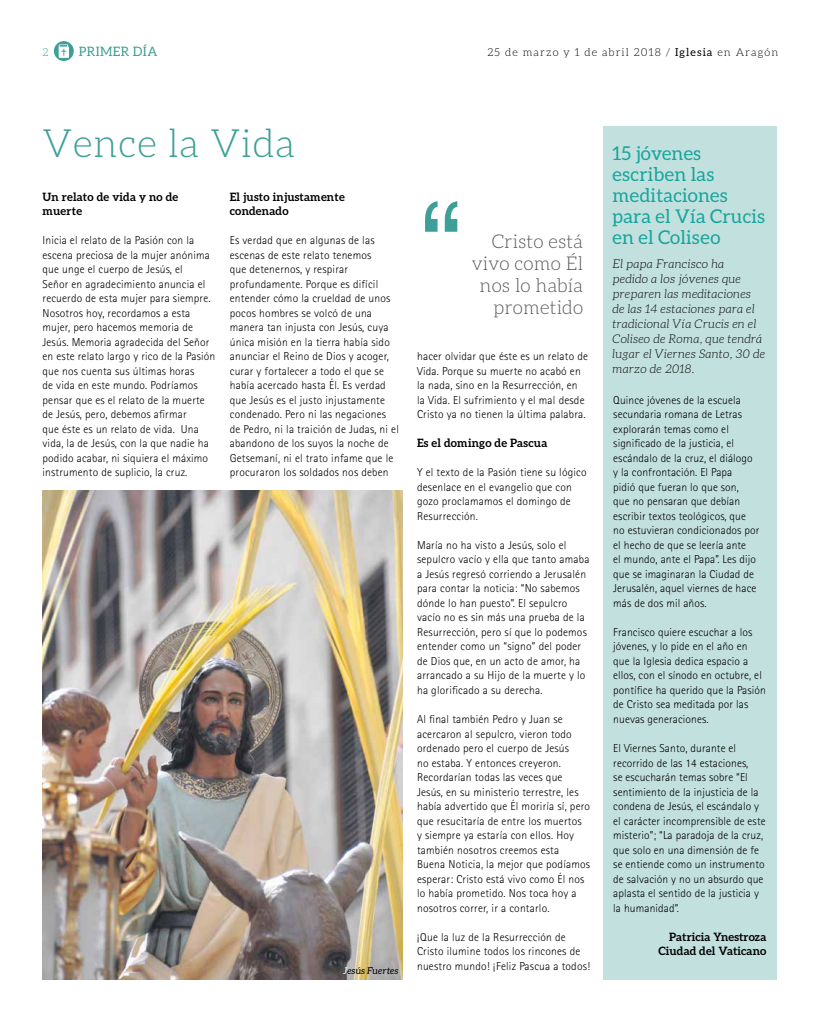
<style>
.page{position:relative;width:820px;height:1021px;background:#fff}
.page>*{position:absolute;margin:0;border:0;box-sizing:border-box;transform-origin:0 0}
.t1{font:120px "Helvetica";color:#3d9f97}
.t2{font:300 39px "Aleo";letter-spacing:.02em;color:#3d9f97}
.t3{font:19px/21px "Aleo";letter-spacing:.01em;color:#17a59d}
.t4{font:300 19px/22px "Aleo";letter-spacing:.01em;color:#58595b;text-align:right}
.t5{font:13px "Aleo";letter-spacing:.025em;color:#3d9f97}
.t6{font:italic 300 12px/15px "Aleo";letter-spacing:.025em;color:#000}
.t7{font:300 11.5px/14.5px "Rotis Sans Serif";letter-spacing:.015em;color:#000}
.t8{font:700 11.5px/14.5px "Aleo";letter-spacing:.015em;color:#000}
.t9{font:300 11px "Aleo";letter-spacing:.1em;color:#000}
.t10{font:300 11px "Aleo";color:#3d9f97}
.t11{font:italic 9.5px "Aleo";letter-spacing:.01em;color:#000}
.s1{font-weight:400}
.s2{color:#fff}
</style>
<div class="page">
<svg style="left:54px;top:41px;width:20px;height:20px"></svg>
<img style="left:43px;top:491px;width:360px;height:488px">
<div style="left:603px;top:127px;width:173px;height:852px;background:#c2e1de"></div>
<p class="t10" style="left:43px;top:46px;width:7px">2</p>
<p class="t5" style="left:79px;top:44px;width:80px">PRIMER DÍA</p>
<p class="t9" style="left:487px;top:46px;width:292px">25 de marzo y 1 de abril 2018 / <span class="s1">Iglesia</span> en Aragón</p>
<h2 class="t2" style="left:43px;top:122px;width:254px">Vence la Vida</h2>
<p class="t8" style="left:43px;top:189px;width:137px">Un relato de vida y no de muerte</p>
<p class="t7" style="left:43px;top:233px;width:174px">Inicia el relato de la Pasión con la escena preciosa de la mujer anónima que unge el cuerpo de Jesús, el<br>Señor en agradecimiento anuncia el recuerdo de esta mujer para siempre.<br>Nosotros hoy, recordamos a esta mujer, pero hacemos memoria de Jesús. Memoria agradecida del Señor en este relato largo y rico de la Pasión que nos cuenta sus últimas horas<br>de vida en este mundo. Podríamos pensar que es el relato de la muerte de Jesús, pero, debemos afirmar<br>que éste es un relato de vida. Una vida, la de Jesús, con la que nadie ha podido acabar, ni siquiera el máximo instrumento de suplicio, la cruz.</p>
<p class="t8" style="left:230px;top:189px;width:116px">El justo injustamente condenado</p>
<p class="t7" style="left:230px;top:233px;width:170px">Es verdad que en algunas de las escenas de este relato tenemos<br>que detenernos, y respirar profundamente. Porque es difícil entender cómo la crueldad de unos pocos hombres se volcó de una manera tan injusta con Jesús, cuya única misión en la tierra había sido anunciar el Reino de Dios y acoger, curar y fortalecer a todo el que se había acercado hasta Él. Es verdad que Jesús es el justo injustamente condenado. Pero ni las negaciones de Pedro, ni la traición de Judas, ni el abandono de los suyos la noche de Getsemaní, ni el trato infame que le procuraron los soldados nos deben</p>
<p class="t11" style="left:343px;top:965px;width:57px"><span class="s2">J</span>esús Fuertes</p>
<h1 class="t1" style="left:420px;top:153px;width:41px">“</h1>
<h3 class="t4" style="left:471px;top:230px;width:113px">Cristo está vivo como Él nos lo había prometido</h3>
<p class="t7" style="left:417px;top:349px;width:172px">hacer olvidar que éste es un relato de Vida. Porque su muerte no acabó en la nada, sino en la Resurrección, en la Vida. El sufrimiento y el mal desde Cristo ya no tienen la última palabra.</p>
<p class="t8" style="left:417px;top:436px;width:132px">Es el domingo de Pascua</p>
<p class="t7" style="left:417px;top:465px;width:171px">Y el texto de la Pasión tiene su lógico desenlace en el evangelio que con gozo proclamamos el domingo de<br>Resurrección.</p>
<p class="t7" style="left:417px;top:537px;width:174px">María no ha visto a Jesús, solo el sepulcro vacío y ella que tanto amaba a Jesús regresó corriendo a Jerusalén para contar la noticia: “No sabemos dónde lo han puesto”. El sepulcro vacío no es sin más una prueba de la Resurrección, pero sí que lo podemos entender como un “signo” del poder de Dios que, en un acto de amor, ha arrancado a su Hijo de la muerte y lo ha glorificado a su derecha.</p>
<p class="t7" style="left:417px;top:712px;width:174px">Al final también Pedro y Juan se acercaron al sepulcro, vieron todo ordenado pero el cuerpo de Jesús<br>no estaba. Y entonces creyeron.<br>Recordarían todas las veces que Jesús, en su ministerio terrestre, les había advertido que Él moriría sí, pero que resucitaría de entre los muertos<br>y siempre ya estaría con ellos. Hoy también nosotros creemos esta Buena Noticia, la mejor que podíamos esperar: Cristo está vivo como Él nos lo había prometido. Nos toca hoy a nosotros correr, ir a contarlo.</p>
<p class="t7" style="left:417px;top:929px;width:174px">¡Que la luz de la Resurrección de<br>Cristo ilumine todos los rincones de nuestro mundo! ¡Feliz Pascua a todos!</p>
<h3 class="t3" style="left:612px;top:142px;width:154px">15 jóvenes escriben las meditaciones para el Vía Crucis en el Coliseo</h3>
<p class="t6" style="left:612px;top:257px;width:154px">El papa Francisco ha<br>pedido a los jóvenes que preparen las meditaciones de las 14 estaciones para el tradicional Vía Crucis en el<br>Coliseo de Roma, que tendrá lugar el Viernes Santo, 30 de marzo de 2018.</p>
<p class="t7" style="left:613px;top:392px;width:148px">Quince jóvenes de la escuela secundaria romana de Letras explorarán temas como el significado de la justicia, el escándalo de la cruz, el diálogo y la confrontación. El Papa<br>pidió que fueran lo que son,<br>que no pensaran que debían escribir textos teológicos, que no estuvieran condicionados por el hecho de que se leería ante<br>el mundo, ante el Papa”. Les dijo que se imaginaran la Ciudad de<br>Jerusalén, aquel viernes de hace más de dos mil años.</p>
<p class="t7" style="left:613px;top:625px;width:154px">Francisco quiere escuchar a los jóvenes, y lo pide en el año en que la Iglesia dedica espacio a ellos, con el sínodo en octubre, el pontífice ha querido que la Pasión de Cristo sea meditada por las nuevas generaciones.</p>
<p class="t7" style="left:613px;top:741px;width:154px">El Viernes Santo, durante el recorrido de las 14 estaciones,<br>se escucharán temas sobre “El sentimiento de la injusticia de la condena de Jesús, el escándalo y el carácter incomprensible de este misterio”; “La paradoja de la cruz, que solo en una dimensión de fe se entiende como un instrumento de salvación y no un absurdo que aplasta el sentido de la justicia y la humanidad”.</p>
<p class="t8" style="left:658px;top:929px;width:109px;text-align:right">Patricia Ynestroza<br>Ciudad del Vaticano</p>
</div>
